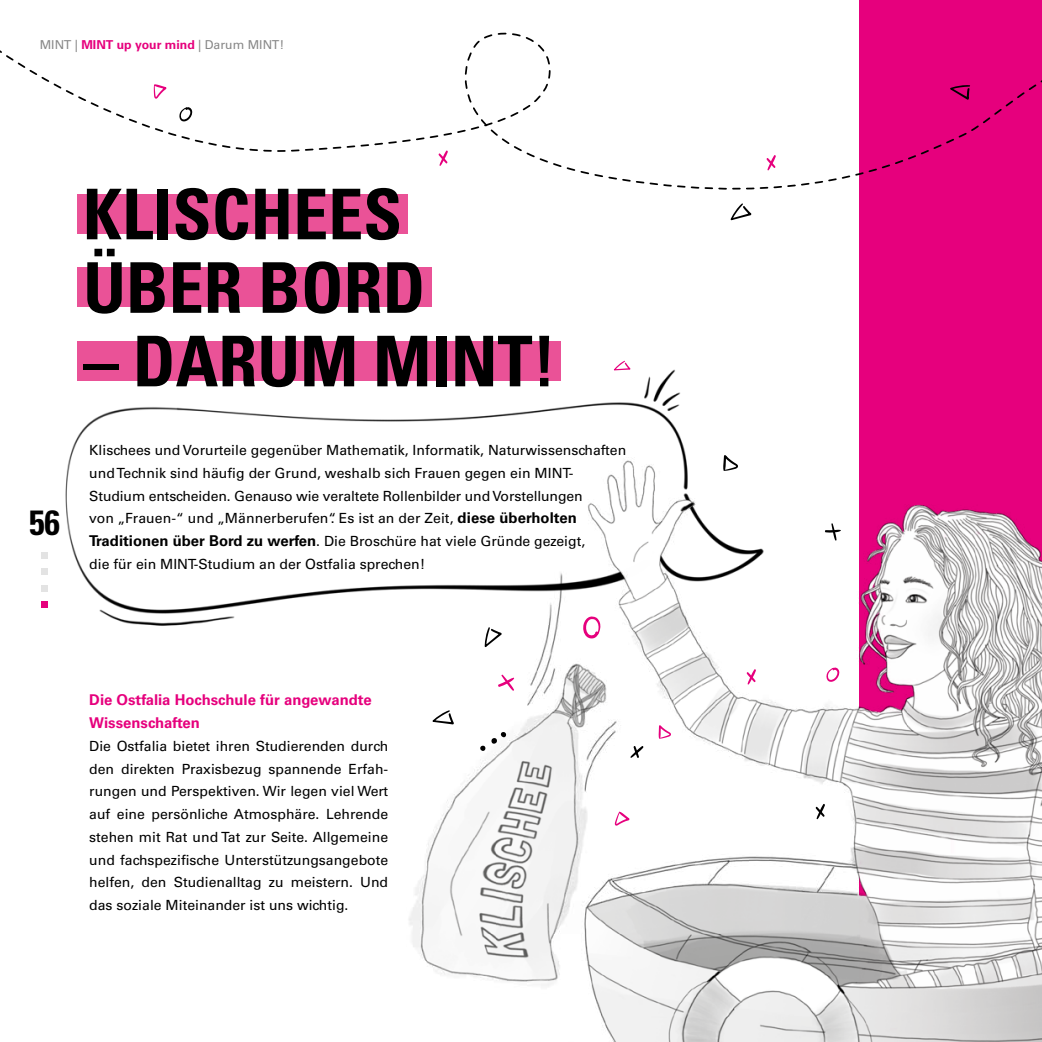
<style>
.page{position:relative;width:1042px;height:1042px;background:#fff}
.page>*{position:absolute;margin:0;border:0;box-sizing:border-box;transform-origin:0 0}
.t1{font:700 condensed 70px/73.5px "Univers";color:#000}
.t2{font:700 condensed 35px "Univers";color:#000}
.t3{font:700 14.88px/22.8px "Univers LT Std";color:#e6007d}
.t4{font:14px/22.8px "Univers LT Std";color:#000}
.t5{font:12.25px "Univers LT Std";color:#878787}
.s1{font-weight:700;color:#e6007d}
.s2{font-weight:700;font-size:14.88px}
</style>
<div class="page">
<div style="left:859px;top:0;width:183px;height:1042px;background:#e6007d"></div>
<img style="left:41px;top:220px;width:691px;height:406px">
<img style="left:362px;top:439px;width:680px;height:603px">
<svg style="left:42px;top:601px;width:6px;height:6px"></svg>
<div style="left:77px;top:194px;width:331px;height:40px;background:#ea5297"></div>
<div style="left:77px;top:267px;width:355px;height:40px;background:#ea5297"></div>
<div style="left:77px;top:341px;width:484px;height:40px;background:#ea5297"></div>
<svg style="left:0;top:32px;width:617px;height:148px"></svg>
<svg style="left:582px;top:616px;width:19px;height:23px"></svg>
<svg style="left:497px;top:674px;width:17px;height:17px"></svg>
<svg style="left:615px;top:811px;width:15px;height:15px"></svg>
<svg style="left:746px;top:668px;width:10px;height:17px"></svg>
<svg style="left:630px;top:745px;width:14px;height:13px"></svg>
<svg style="left:485px;top:627px;width:17px;height:20px"></svg>
<svg style="left:824px;top:523px;width:17px;height:18px"></svg>
<svg style="left:723px;top:455px;width:15px;height:16px"></svg>
<svg style="left:815px;top:803px;width:10px;height:16px"></svg>
<svg style="left:826px;top:666px;width:14px;height:17px"></svg>
<svg style="left:432px;top:710px;width:22px;height:14px"></svg>
<svg style="left:622px;top:80px;width:420px;height:140px"></svg>
<svg style="left:658px;top:725px;width:13px;height:14px"></svg>
<svg style="left:614px;top:360px;width:17px;height:10px"></svg>
<svg style="left:480px;top:732px;width:26px;height:19px"></svg>
<p class="t5" style="left:40px;top:37px;width:246px">MINT | <span class="s1">MINT up your mind</span> | Darum MINT!</p>
<h2 class="t2" style="left:29px;top:501px;width:33px">56</h2>
<h1 class="t1" style="left:83px;top:177px;width:344px">KLISCHEES<br>ÜBER BORD</h1>
<h1 class="t1" style="left:83px;top:324px;width:474px">– DARUM MINT!</h1>
<p class="t4" style="left:89px;top:439px;width:538px">Klischees und Vorurteile gegenüber Mathematik, Informatik, Naturwissenschaften und Technik sind häufig der Grund, weshalb sich Frauen gegen ein MINT-Studium entscheiden. Genauso wie veraltete Rollenbilder und Vorstellungen<br>von „Frauen-“ und „Männerberufen“. Es ist an der Zeit, <span class="s2">diese überholten Traditionen über Bord zu werfen</span>. Die Broschüre hat viele Gründe gezeigt,<br>die für ein MINT-Studium an der Ostfalia sprechen!</p>
<p class="t3" style="left:89px;top:689px;width:284px">Die Ostfalia Hochschule für angewandte<br>Wissenschaften</p>
<p class="t4" style="left:89px;top:734px;width:300px;text-align:justify">Die Ostfalia bietet ihren Studierenden durch den direkten Praxisbezug spannende Erfah&shy;rungen und Perspektiven. Wir legen viel Wert auf eine persönliche Atmosphäre. Lehrende stehen mit Rat und Tat zur Seite. Allgemeine und fachspezifische Unterstützungsangebote helfen, den Studienalltag zu meistern. Und das soziale Miteinander ist uns wichtig.</p>
</div>
